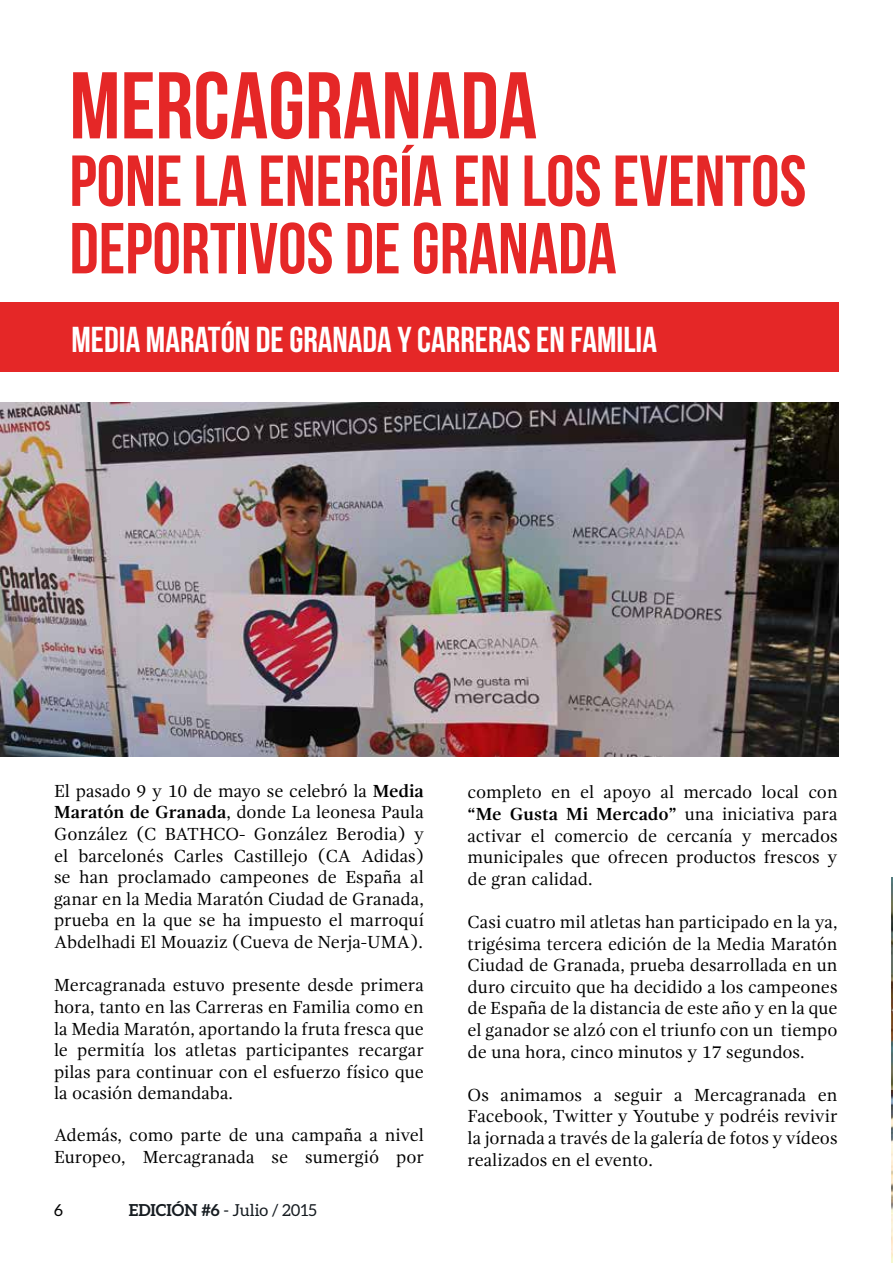
<style>
.page{position:relative;width:893px;height:1263px;background:#fff}
.page>*{position:absolute;margin:0;border:0;box-sizing:border-box;transform-origin:0 0}
.t1{font:94.5px "Bebas Neue";color:#e52727}
.t2{font:72px/67.5px "Bebas Neue";color:#e52727}
.t3{font:36px "Bebas Neue";color:#fff}
.t4{font:18px/21.6px "Gandhi Serif";color:#000;text-align:justify}
.t5{font:16.5px "Aleo";color:#161c21}
.t6{font:16.5px "Aleo";color:#000}
.s1{font-weight:700}
</style>
<div class="page">
<div style="left:0;top:302px;width:839px;height:70px;background:#e52727"></div>
<img style="left:0;top:402px;width:839px;height:354px">
<img style="left:891px;top:878px;width:2px;height:385px">
<h1 class="t1" style="left:69px;top:54px;width:469px">MERCAGRANADA</h1>
<h2 class="t2" style="left:69px;top:146px;width:738px">PONE LA ENERGÍA EN LOS EVENTOS<br>DEPORTIVOS DE GRANADA</h2>
<h3 class="t3" style="left:71px;top:319px;width:587px">MEDIA MARATÓN DE GRANADA Y CARRERAS EN FAMILIA</h3>
<p class="t4" style="left:54px;top:780px;width:371px">El pasado 9 y 10 de mayo se celebró la <span class="s1">Media Maratón de Granada</span>, donde La leonesa Paula González (C BATHCO- González Berodia) y el barcelonés Carles Castillejo (CA Adidas) se han proclamado campeones de España al ganar en la Media Maratón Ciudad de Granada, prueba en la que se ha impuesto el marroquí Abdelhadi El Mouaziz (Cueva de Nerja-UMA).</p>
<p class="t4" style="left:54px;top:974px;width:371px">Mercagranada estuvo presente desde primera hora, tanto en las Carreras en Familia como en la Media Maratón, aportando la fruta fresca que le permitía los atletas participantes recargar pilas para continuar con el esfuerzo físico que la ocasión demandaba.</p>
<p class="t4" style="left:54px;top:1124px;width:371px">Además, como parte de una campaña a nivel<br>Europeo, Mercagranada se sumergió por</p>
<p class="t6" style="left:54px;top:1201px;width:10px">6</p>
<p class="t5" style="left:129px;top:1200px;width:189px"><span class="s1">EDICIÓN #6</span> - Julio / 2015</p>
<p class="t4" style="left:468px;top:781px;width:371px">completo en el apoyo al mercado local con <span class="s1">“Me Gusta Mi Mercado”</span> una iniciativa para activar el comercio de cercanía y mercados municipales que ofrecen productos frescos y de gran calidad.</p>
<p class="t4" style="left:468px;top:911px;width:371px">Casi cuatro mil atletas han participado en la ya, trigésima tercera edición de la Media Maratón Ciudad de Granada, prueba desarrollada en un duro circuito que ha decidido a los campeones de España de la distancia de este año y en la que el ganador se alzó con el triunfo con un tiempo de una hora, cinco minutos y 17 segundos.</p>
<p class="t4" style="left:468px;top:1084px;width:371px">Os animamos a seguir a Mercagranada en Facebook, Twitter y Youtube y podréis revivir la jornada a través de la galería de fotos y vídeos realizados en el evento.</p>
</div>
